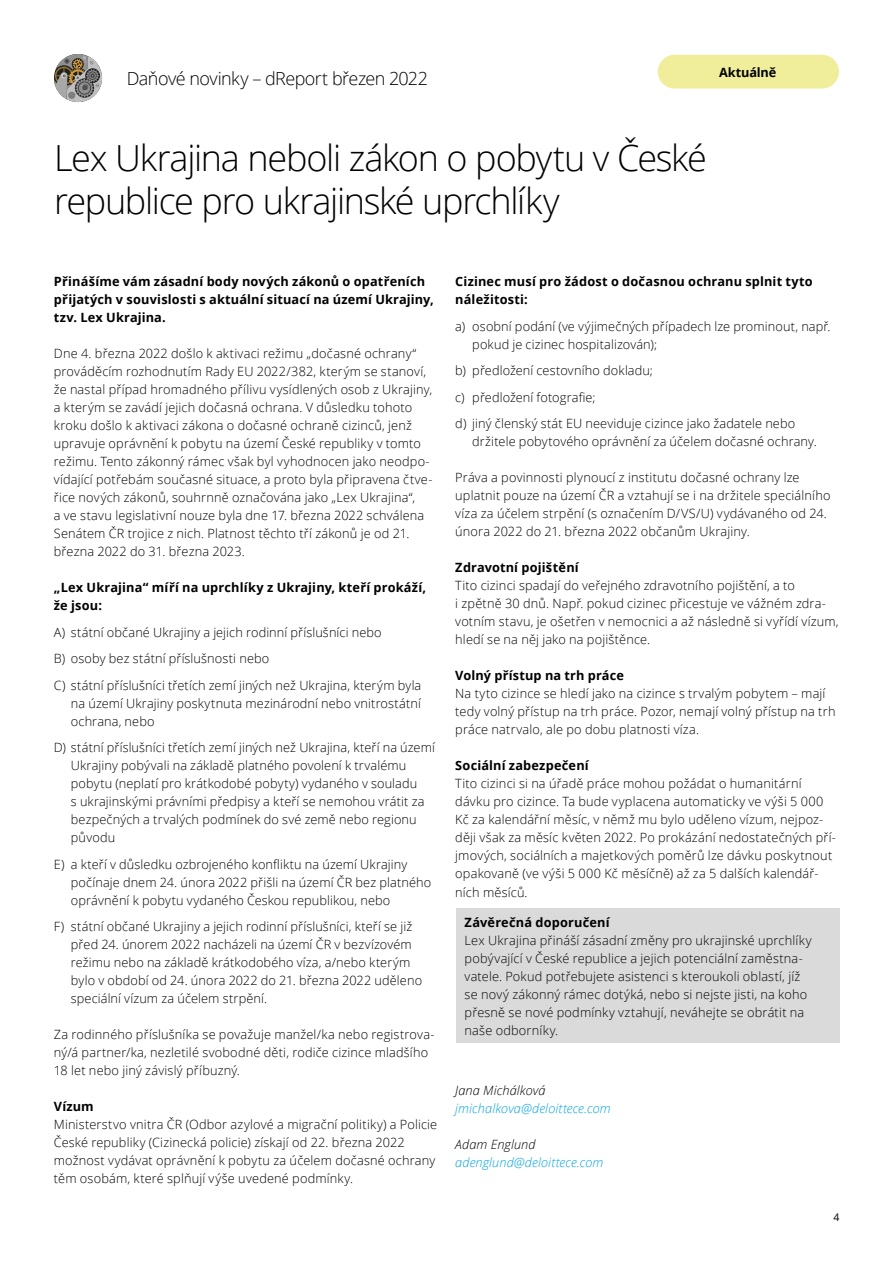
<style>
.page{position:relative;width:893px;height:1263px;background:#fff}
.page>*{position:absolute;margin:0;border:0;box-sizing:border-box;transform-origin:0 0}
.t1{font:300 36px/43.2px "Open Sans";letter-spacing:-.035em;color:#000}
.t2{font:300 18px "Open Sans";letter-spacing:-.03em;color:#000}
.t3{font:300 12.75px/18px "Open Sans";letter-spacing:.01em;color:#000}
.t4{font:700 12.75px/18px "Open Sans";letter-spacing:.01em;color:#000}
.t5{font:italic 300 12.75px "Open Sans";letter-spacing:.01em;color:#00a3e2}
.t6{font:italic 300 12.75px "Open Sans";letter-spacing:.005em;color:#000}
.t7{font:700 12.75px "Open Sans";letter-spacing:-.015em;color:#000}
.t8{font:10.5px "Open Sans";color:#000}
</style>
<div class="page">
<svg style="left:54px;top:54px;width:48px;height:48px"></svg>
<div style="left:658px;top:55px;width:181px;height:34px;background:#f1ee9b;border-radius:17px"></div>
<div style="left:456px;top:908px;width:383px;height:135px;background:#dadada"></div>
<h2 class="t2" style="left:127px;top:66px;width:303px">Daňové novinky – dReport březen 2022</h2>
<p class="t7" style="left:719px;top:63px;width:59px">Aktuálně</p>
<h1 class="t1" style="left:54px;top:135px;width:654px">Lex Ukrajina neboli zákon o pobytu v České republice pro ukrajinské uprchlíky</h1>
<p class="t4" style="left:54px;top:272px;width:382px">Přinášíme vám zásadní body nových zákonů o opatřeních přijatých v souvislosti s aktuální situací na území Ukrajiny, tzv. Lex Ukrajina.</p>
<p class="t3" style="left:54px;top:344px;width:380px">Dne 4. března 2022 došlo k aktivaci režimu „dočasné ochrany“ prováděcím rozhodnutím Rady EU 2022/382, kterým se stanoví, že nastal případ hromadného přílivu vysídlených osob z Ukrajiny, a kterým se zavádí jejich dočasná ochrana. V důsledku tohoto kroku došlo k aktivaci zákona o dočasné ochraně cizinců, jenž upravuje oprávnění k pobytu na území České republiky v tomto režimu. Tento zákonný rámec však byl vyhodnocen jako neodpo&shy;vídající potřebám současné situace, a proto byla připravena čtve&shy;řice nových zákonů, souhrnně označována jako „Lex Ukrajina“,<br>a ve stavu legislativní nouze byla dne 17. března 2022 schválena Senátem ČR trojice z nich. Platnost těchto tří zákonů je od 21. března 2022 do 31. března 2023.</p>
<p class="t4" style="left:54px;top:578px;width:374px">„Lex Ukrajina“ míří na uprchlíky z Ukrajiny, kteří prokáží, že jsou:</p>
<p class="t3" style="left:54px;top:618px;width:369px;line-height:26.5px">A) státní občané Ukrajiny a jejich rodinní příslušníci nebo<br>B) osoby bez státní příslušnosti nebo<br>C) státní příslušníci třetích zemí jiných než Ukrajina, kterým byla</p>
<p class="t3" style="left:71px;top:694px;width:352px">na území Ukrajiny poskytnuta mezinárodní nebo vnitrostátní ochrana, nebo</p>
<p class="t3" style="left:71px;top:738px;width:366px;text-indent:-17px">D) státní příslušníci třetích zemí jiných než Ukrajina, kteří na území Ukrajiny pobývali na základě platného povolení k trvalému pobytu (neplatí pro krátkodobé pobyty) vydaného v souladu<br>s ukrajinskými právními předpisy a kteří se nemohou vrátit za bezpečných a trvalých podmínek do své země nebo regionu původu</p>
<p class="t3" style="left:71px;top:855px;width:362px;text-indent:-17px">E) a kteří v důsledku ozbrojeného konfliktu na území Ukrajiny počínaje dnem 24. února 2022 přišli na území ČR bez platného oprávnění k pobytu vydaného Českou republikou, nebo</p>
<p class="t3" style="left:71px;top:917px;width:353px;text-indent:-17px">F) státní občané Ukrajiny a jejich rodinní příslušníci, kteří se již před 24. únorem 2022 nacházeli na území ČR v bezvízovém režimu nebo na základě krátkodobého víza, a/nebo kterým bylo v období od 24. února 2022 do 21. března 2022 uděleno speciální vízum za účelem strpění.</p>
<p class="t3" style="left:54px;top:1025px;width:382px">Za rodinného příslušníka se považuje manžel/ka nebo registrova&shy;ný/á partner/ka, nezletilé svobodné děti, rodiče cizince mladšího<br>18 let nebo jiný závislý příbuzný.</p>
<p class="t4" style="left:54px;top:1097px;width:41px">Vízum</p>
<p class="t3" style="left:54px;top:1115px;width:385px">Ministerstvo vnitra ČR (Odbor azylové a migrační politiky) a Policie České republiky (Cizinecká policie) získají od 22. března 2022 možnost vydávat oprávnění k pobytu za účelem dočasné ochrany těm osobám, které splňují výše uvedené podmínky.</p>
<p class="t4" style="left:455px;top:272px;width:359px">Cizinec musí pro žádost o dočasnou ochranu splnit tyto náležitosti:</p>
<p class="t3" style="left:472px;top:317px;width:360px;text-indent:-17px">a) osobní podání (ve výjimečných případech lze prominout, např. pokud je cizinec hospitalizován);</p>
<p class="t3" style="left:455px;top:357px;width:341px;line-height:26.5px">b) předložení cestovního dokladu;<br>c) předložení fotografie;<br>d) jiný členský stát EU neeviduje cizince jako žadatele nebo</p>
<p class="t3" style="left:472px;top:432px;width:346px">držitele pobytového oprávnění za účelem dočasné ochrany.</p>
<p class="t3" style="left:455px;top:468px;width:377px">Práva a povinnosti plynoucí z institutu dočasné ochrany lze uplatnit pouze na území ČR a vztahují se i na držitele speciálního víza za účelem strpění (s označením D/VS/U) vydávaného od 24. února 2022 do 21. března 2022 občanům Ukrajiny.</p>
<p class="t4" style="left:455px;top:558px;width:125px">Zdravotní pojištění</p>
<p class="t3" style="left:455px;top:576px;width:385px">Tito cizinci spadají do veřejného zdravotního pojištění, a to<br>i zpětně 30 dnů. Např. pokud cizinec přicestuje ve vážném zdra&shy;votním stavu, je ošetřen v nemocnici a až následně si vyřídí vízum, hledí se na něj jako na pojištěnce.</p>
<p class="t4" style="left:455px;top:666px;width:170px">Volný přístup na trh práce</p>
<p class="t3" style="left:455px;top:684px;width:382px">Na tyto cizince se hledí jako na cizince s trvalým pobytem – mají tedy volný přístup na trh práce. Pozor, nemají volný přístup na trh práce natrvalo, ale po dobu platnosti víza.</p>
<p class="t4" style="left:455px;top:756px;width:135px">Sociální zabezpečení</p>
<p class="t3" style="left:455px;top:774px;width:382px">Tito cizinci si na úřadě práce mohou požádat o humanitární dávku pro cizince. Ta bude vyplacena automaticky ve výši 5 000<br>Kč za kalendářní měsíc, v němž mu bylo uděleno vízum, nejpoz&shy;ději však za měsíc květen 2022. Po prokázání nedostatečných pří&shy;jmových, sociálních a majetkových poměrů lze dávku poskytnout opakovaně (ve výši 5 000 Kč měsíčně) až za 5 dalších kalendář&shy;ních měsíců.</p>
<p class="t4" style="left:465px;top:912px;width:146px">Závěrečná doporučení</p>
<p class="t3" style="left:465px;top:930px;width:348px">Lex Ukrajina přináší zásadní změny pro ukrajinské uprchlíky pobývající v České republice a jejich potenciální zaměstna&shy;vatele. Pokud potřebujete asistenci s kteroukoli oblastí, jíž se nový zákonný rámec dotýká, nebo si nejste jisti, na koho přesně se nové podmínky vztahují, neváhejte se obrátit na naše odborníky.</p>
<p class="t6" style="left:455px;top:1081px;width:92px">Jana Michálková</p>
<p class="t5" style="left:455px;top:1099px;width:157px">jmichalkova@deloittece.com</p>
<p class="t6" style="left:455px;top:1135px;width:82px">Adam Englund</p>
<p class="t5" style="left:455px;top:1153px;width:150px">adenglund@deloittece.com</p>
<p class="t8" style="left:833px;top:1210px;width:8px">4</p>
</div>
